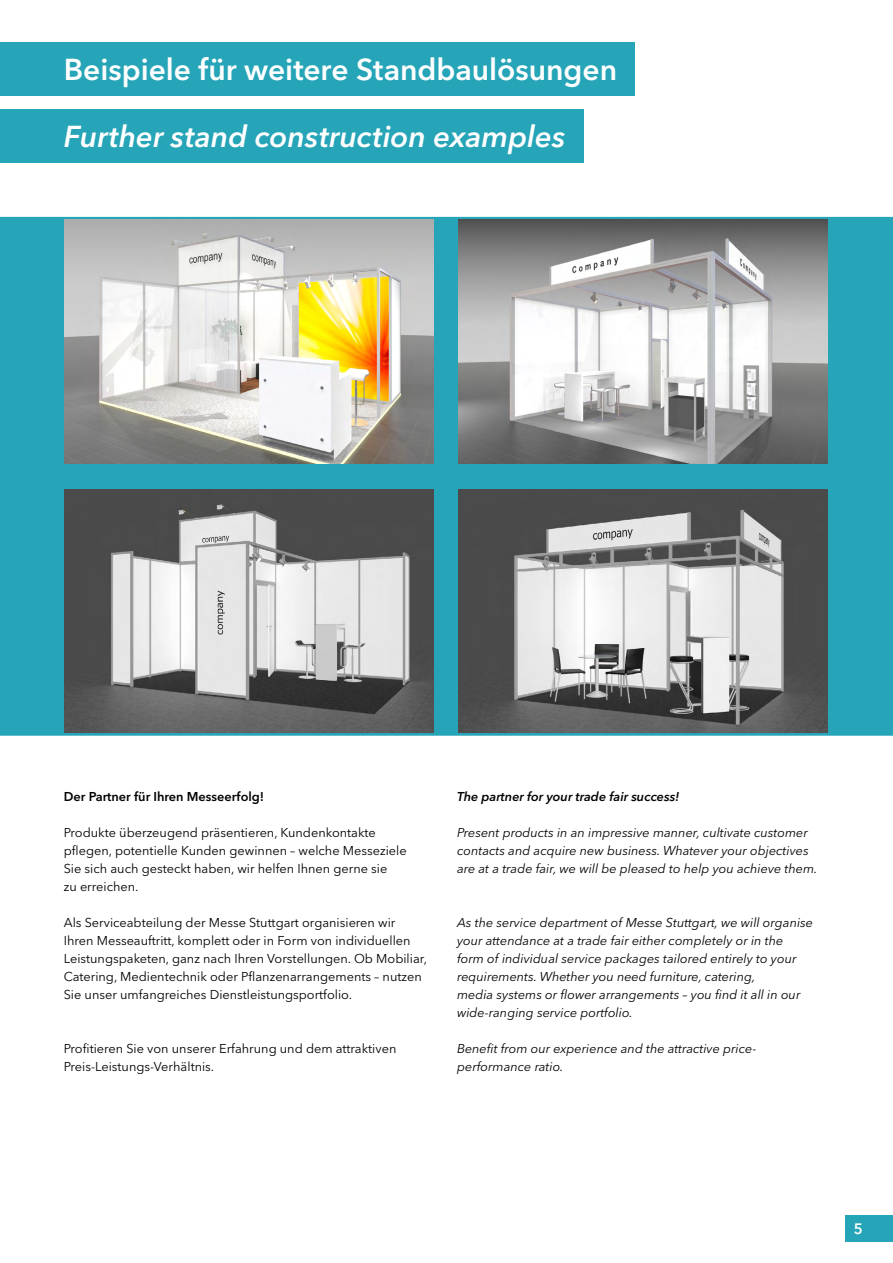
<style>
.page{position:relative;width:893px;height:1263px;background:#fff}
.page>*{position:absolute;margin:0;border:0;box-sizing:border-box;transform-origin:0 0}
.t1{font:600 30px "Avenir Next LT Pro";color:#fff}
.t2{font:italic 600 30px "Avenir Next LT Pro";letter-spacing:-.005em;color:#fff}
.t3{font:600 15px "Avenir Next LT Pro";color:#fff}
.t4{font:italic 12.75px/18px "Avenir Next LT Pro";color:#000}
.t5{font:12.75px/18px "Avenir Next LT Pro";color:#000}
.t6{font:italic 600 12.75px "Avenir Next LT Pro";color:#000}
.t7{font:600 12.75px "Avenir Next LT Pro";color:#000}
</style>
<div class="page">
<div style="left:845px;top:1215px;width:48px;height:27px;background:#26a5b8"></div>
<div style="left:2px;top:218px;width:889px;height:516px;background:#26a5b8"></div>
<div style="left:0;top:217px;width:893px;height:519px;border:3px solid #26a5b8"></div>
<div style="left:0;top:43px;width:635px;height:53px;background:#26a5b8"></div>
<div style="left:0;top:110px;width:584px;height:53px;background:#26a5b8"></div>
<img style="left:64px;top:220px;width:369px;height:244px">
<img style="left:64px;top:489px;width:369px;height:244px">
<img style="left:459px;top:220px;width:369px;height:244px">
<img style="left:459px;top:489px;width:369px;height:244px">
<p class="t1" style="left:64px;top:51px;width:555px">Beispiele für weitere Standbaulösungen</p>
<p class="t2" style="left:64px;top:118px;width:503px">Further stand construction examples</p>
<p class="t7" style="left:64px;top:788px;width:202px">Der Partner für Ihren Messeerfolg!</p>
<p class="t5" style="left:64px;top:823px;width:314px">Produkte überzeugend präsentieren, Kundenkontakte</p>
<p class="t5" style="left:64px;top:841px;width:344px">pflegen, potentielle Kunden gewinnen – welche Messeziele</p>
<p class="t5" style="left:64px;top:859px;width:325px">Sie sich auch gesteckt haben, wir helfen Ihnen gerne sie</p>
<p class="t5" style="left:64px;top:877px;width:76px">zu erreichen.</p>
<p class="t5" style="left:64px;top:913px;width:365px">Als Serviceabteilung der Messe Stuttgart organisieren wir Ihren Messeauftritt, komplett oder in Form von individuellen Leistungspaketen, ganz nach Ihren Vorstellungen. Ob Mobiliar, Catering, Medientechnik oder Pflanzenarrangements – nutzen Sie unser umfangreiches Dienstleistungsportfolio.</p>
<p class="t5" style="left:64px;top:1039px;width:334px">Profitieren Sie von unserer Erfahrung und dem attraktiven</p>
<p class="t5" style="left:64px;top:1057px;width:152px">Preis-Leistungs-Verhältnis.</p>
<p class="t6" style="left:457px;top:788px;width:224px">The partner for your trade fair success!</p>
<p class="t4" style="left:457px;top:823px;width:362px">Present products in an impressive manner, cultivate customer contacts and acquire new business. Whatever your objectives are at a trade fair, we will be pleased to help you achieve them.</p>
<p class="t4" style="left:457px;top:913px;width:357px">As the service department of Messe Stuttgart, we will organise your attendance at a trade fair either completely or in the form of individual service packages tailored entirely to your requirements. Whether you need furniture, catering,<br>media systems or flower arrangements – you find it all in our wide-ranging service portfolio.</p>
<p class="t4" style="left:457px;top:1039px;width:301px">Benefit from our experience and the attractive price&shy;performance ratio.</p>
<p class="t3" style="left:854px;top:1219px;width:11px">5</p>
</div>
